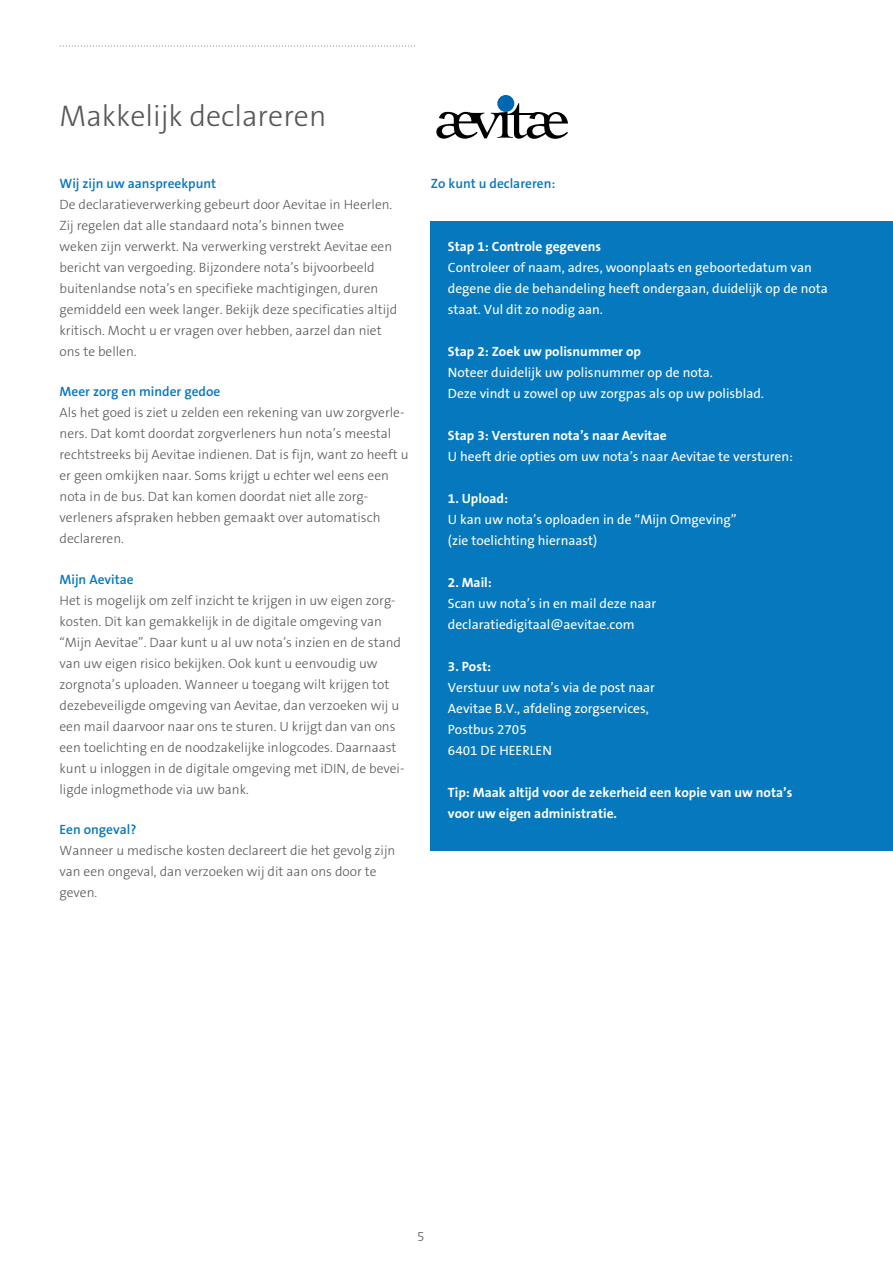
<style>
.page{position:relative;width:893px;height:1263px;background:#fff}
.page>*{position:absolute;margin:0;border:0;box-sizing:border-box;transform-origin:0 0}
.t1{font:300 30px "The Sans B3";color:#575756}
.t2{font:300 13.5px/21px "The Sans B3";color:#575756}
.t3{font:13.5px/21px "The Sans B5 Plain";color:#fff}
.t4{font:700 13.5px/21px "The Sans B7";color:#fff}
.t5{font:600 13.5px "The Sans B6";color:#0578be}
</style>
<div class="page">
<svg style="left:60px;top:45px;width:355px;height:2px"></svg>
<div style="left:497px;top:95px;width:17px;height:17px;background:#0067b2;border-radius:50%"></div>
<svg style="left:436px;top:103px;width:132px;height:36px"></svg>
<div style="left:431px;top:221px;width:462px;height:630px;background:#0578be"></div>
<h1 class="t1" style="left:60px;top:100px;width:268px">Makkelijk declareren</h1>
<p class="t5" style="left:60px;top:176px;width:158px">Wij zijn uw aanspreekpunt</p>
<p class="t2" style="left:60px;top:194px;width:339px">De declaratieverwerking gebeurt door Aevitae in Heerlen.<br>Zij regelen dat alle standaard nota’s binnen twee<br>weken zijn verwerkt. Na verwerking verstrekt Aevitae een bericht van vergoeding. Bijzondere nota’s bijvoorbeeld buitenlandse nota’s en specifieke machtigingen, duren gemiddeld een week langer. Bekijk deze specificaties altijd kritisch. Mocht u er vragen over hebben, aarzel dan niet ons te bellen.</p>
<p class="t5" style="left:60px;top:384px;width:162px">Meer zorg en minder gedoe</p>
<p class="t2" style="left:60px;top:403px;width:350px">Als het goed is ziet u zelden een rekening van uw zorgverle&shy;ners. Dat komt doordat zorgverleners hun nota’s meestal rechtstreeks bij Aevitae indienen. Dat is fijn, want zo heeft u er geen omkijken naar. Soms krijgt u echter wel eens een nota in de bus. Dat kan komen doordat niet alle zorg&shy;verleners afspraken hebben gemaakt over automatisch declareren.</p>
<p class="t5" style="left:60px;top:572px;width:76px">Mijn Aevitae</p>
<p class="t2" style="left:60px;top:590px;width:346px">Het is mogelijk om zelf inzicht te krijgen in uw eigen zorg&shy;kosten. Dit kan gemakkelijk in de digitale omgeving van “Mijn Aevitae”. Daar kunt u al uw nota’s inzien en de stand van uw eigen risico bekijken. Ook kunt u eenvoudig uw zorgnota’s uploaden. Wanneer u toegang wilt krijgen tot dezebeveiligde omgeving van Aevitae, dan verzoeken wij u een mail daarvoor naar ons te sturen. U krijgt dan van ons een toelichting en de noodzakelijke inlogcodes. Daarnaast kunt u inloggen in de digitale omgeving met iDIN, de bevei&shy;ligde inlogmethode via uw bank.</p>
<p class="t5" style="left:60px;top:823px;width:79px">Een ongeval?</p>
<p class="t2" style="left:60px;top:841px;width:337px">Wanneer u medische kosten declareert die het gevolg zijn van een ongeval, dan verzoeken wij dit aan ons door te geven.</p>
<p class="t5" style="left:431px;top:176px;width:126px">Zo kunt u declareren:</p>
<p class="t4" style="left:448px;top:237px;width:155px">Stap 1: Controle gegevens</p>
<p class="t3" style="left:448px;top:258px;width:381px">Controleer of naam, adres, woonplaats en geboortedatum van degene die de behandeling heeft ondergaan, duidelijk op de nota staat. Vul dit zo nodig aan.</p>
<p class="t4" style="left:448px;top:342px;width:195px">Stap 2: Zoek uw polisnummer op</p>
<p class="t3" style="left:448px;top:363px;width:318px">Noteer duidelijk uw polisnummer op de nota.<br>Deze vindt u zowel op uw zorgpas als op uw polisblad.</p>
<p class="t4" style="left:448px;top:426px;width:220px">Stap 3: Versturen nota’s naar Aevitae</p>
<p class="t3" style="left:448px;top:447px;width:347px">U heeft drie opties om uw nota’s naar Aevitae te versturen:</p>
<p class="t4" style="left:448px;top:489px;width:62px">1. Upload:</p>
<p class="t3" style="left:448px;top:510px;width:290px">U kan uw nota’s oploaden in de “Mijn Omgeving” (zie toelichting hiernaast)</p>
<p class="t4" style="left:448px;top:573px;width:46px">2. Mail:</p>
<p class="t3" style="left:448px;top:594px;width:210px">Scan uw nota’s in en mail deze naar declaratiedigitaal@aevitae.com</p>
<p class="t4" style="left:448px;top:657px;width:45px">3. Post:</p>
<p class="t3" style="left:448px;top:678px;width:209px">Verstuur uw nota’s via de post naar<br>Aevitae B.V., afdeling zorgservices,<br>Postbus 2705<br>6401 DE HEERLEN</p>
<p class="t4" style="left:448px;top:783px;width:346px">Tip: Maak altijd voor de zekerheid een kopie van uw nota’s voor uw eigen administratie.</p>
<p class="t2" style="left:417px;top:1227px;width:9px">5</p>
</div>
